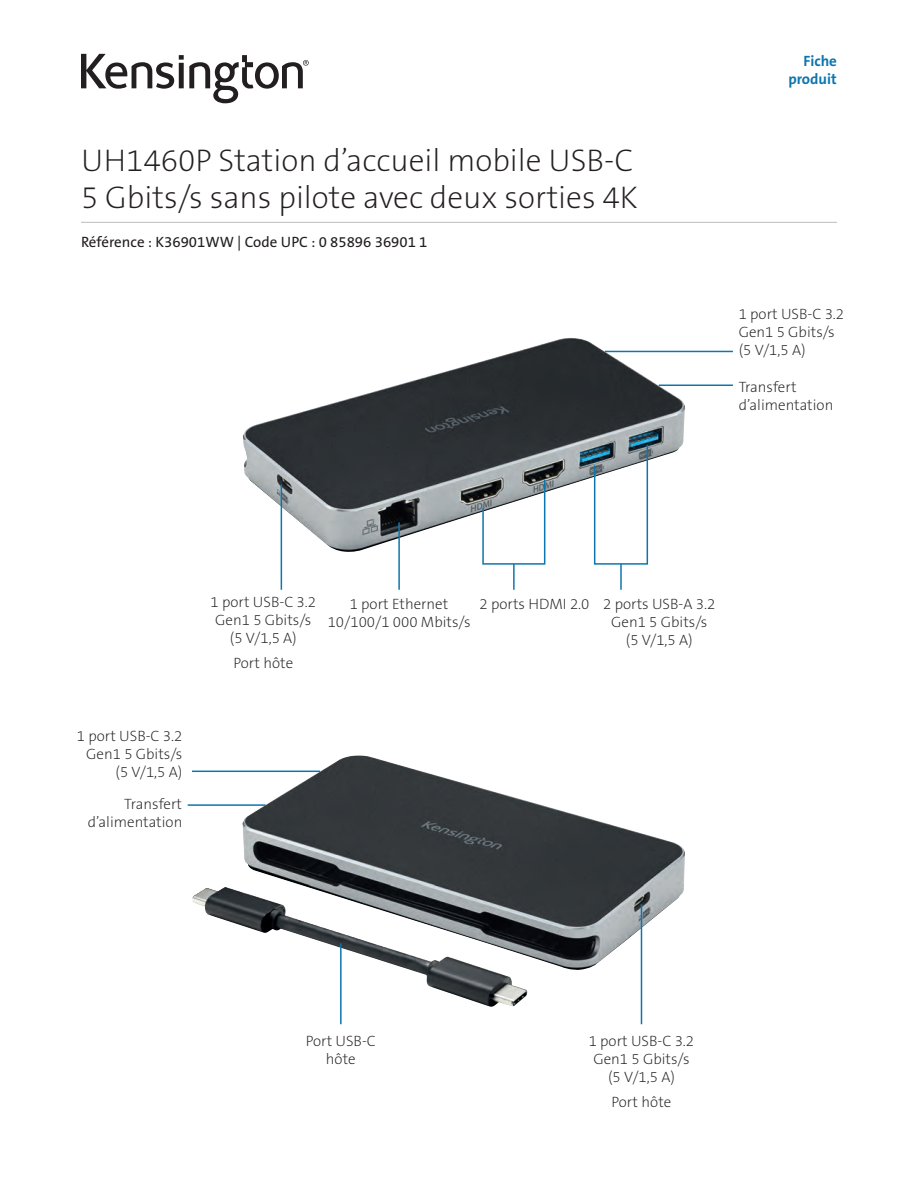
<style>
.page{position:relative;width:918px;height:1188px;background:#fff}
.page>*{position:absolute;margin:0;border:0;box-sizing:border-box;transform-origin:0 0}
.t1{font:31.5px/37.8px "The Sans KENSINGTON2 XL";color:#231f20}
.Image_Body{font:15px/18px "The Sans KENSINGTON2 XL";color:#231f20;text-align:center}
.t2{font:15px "The Sans KENSINGTON5 Rg";color:#231f20}
.Filetype_Header_Blue{font:15px "The Sans KENSINGTON7 Bd";color:#0e76ae}
</style>
<div class="page">
<svg style="left:81px;top:54px;width:228px;height:49px"></svg>
<img style="left:192px;top:755px;width:493px;height:252px">
<hr style="left:340px;top:943px;width:2px;height:81px;background:#0e76ae">
<hr style="left:188px;top:804px;width:78px;height:2px;background:#0e76ae">
<hr style="left:192px;top:771px;width:128px;height:1px;background:#0e76ae">
<hr style="left:641px;top:904px;width:1px;height:120px;background:#0e76ae">
<hr style="left:81px;top:222px;width:756px;height:1px;background:#bcbdc0">
<img style="left:243px;top:338px;width:442px;height:214px">
<svg style="left:482px;top:479px;width:64px;height:86px"></svg>
<hr style="left:659px;top:385px;width:74px;height:1px;background:#0e76ae">
<hr style="left:605px;top:351px;width:128px;height:1px;background:#0e76ae">
<hr style="left:398px;top:522px;width:2px;height:68px;background:#0e76ae">
<svg style="left:593px;top:443px;width:56px;height:122px"></svg>
<hr style="left:281px;top:484px;width:1px;height:106px;background:#0e76ae">
<hr style="left:513px;top:564px;width:2px;height:26px;background:#0e76ae">
<hr style="left:620px;top:564px;width:2px;height:26px;background:#0e76ae">
<h1 class="t1" style="left:81px;top:142px;width:558px">UH1460P Station d’accueil mobile USB-C<br>5 Gbits/s sans pilote avec deux sorties 4K</h1>
<p class="t2" style="left:81px;top:234px;width:348px">Référence : K36901WW | Code UPC : 0 85896 36901 1</p>
<p class="Filetype_Header_Blue" style="left:804px;top:53px;width:35px">Fiche</p>
<p class="Filetype_Header_Blue" style="left:788px;top:71px;width:50px">produit</p>
<p class="Image_Body" style="left:739px;top:306px;width:107px;text-align:left">1 port USB-C 3.2<br>Gen1 5 Gbits/s (5 V/1,5 A)</p>
<p class="Image_Body" style="left:739px;top:378px;width:96px;text-align:left">Transfert d’alimentation</p>
<p class="Image_Body" style="left:77px;top:727px;width:107px;text-align:right">1 port USB-C 3.2<br>Gen1 5 Gbits/s (5 V/1,5 A)</p>
<p class="Image_Body" style="left:88px;top:795px;width:96px;text-align:right">Transfert d’alimentation</p>
<p class="Image_Body" style="left:211px;top:594px;width:107px">1 port USB-C 3.2<br>Gen1 5 Gbits/s (5 V/1,5 A)</p>
<p class="Image_Body" style="left:233px;top:654px;width:61px">Port hôte</p>
<p class="Image_Body" style="left:328px;top:595px;width:144px">1 port Ethernet<br>10/100/1 000 Mbits/s</p>
<p class="Image_Body" style="left:480px;top:595px;width:111px">2 ports HDMI 2.0</p>
<p class="Image_Body" style="left:603px;top:595px;width:114px">2 ports USB-A 3.2<br>Gen1 5 Gbits/s (5 V/1,5 A)</p>
<p class="Image_Body" style="left:306px;top:1033px;width:72px">Port USB-C hôte</p>
<p class="Image_Body" style="left:589px;top:1033px;width:107px">1 port USB-C 3.2<br>Gen1 5 Gbits/s (5 V/1,5 A)</p>
<p class="Image_Body" style="left:612px;top:1094px;width:61px">Port hôte</p>
</div>
